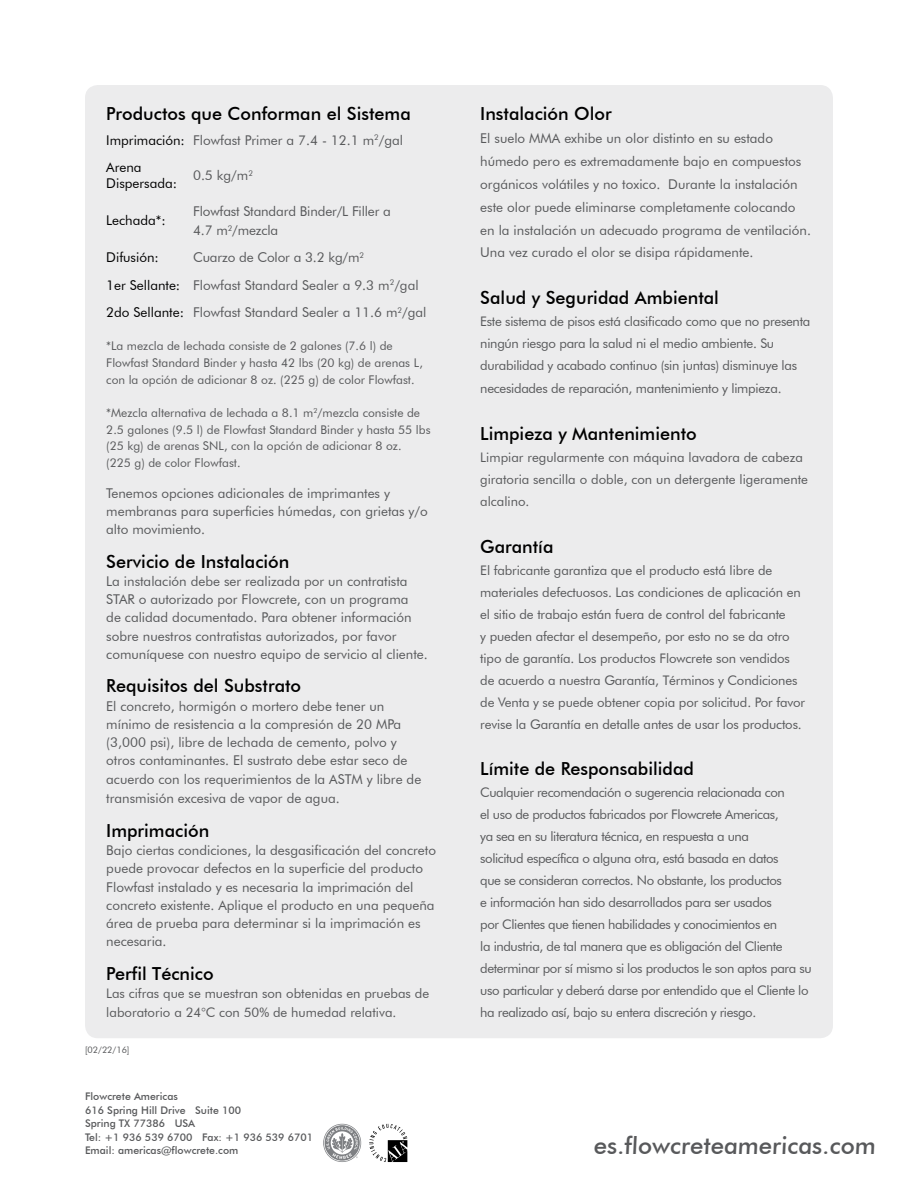
<style>
.page{position:relative;width:918px;height:1188px;background:#fff}
.page>*{position:absolute;margin:0;border:0;box-sizing:border-box;transform-origin:0 0}
.t1{font:500 24px "Futura BT";color:#58595b}
.t2{font:500 18px "Futura BT";color:#000}
.t3{font:13.5px/18.3px "Futura BT";color:#58595b}
.t4{font:13.5px "Futura BT";color:#000}
.t5{font:13.2px/22px "Futura BT";letter-spacing:-.02em;color:#58595b}
.t6{font:13.2px/22.5px "Futura BT";color:#58595b}
.t7{font:12px/16.8px "Futura BT";color:#58595b}
.t8{font:500 10.5px/13.5px "Futura BT";color:#58595b}
.t9{font:9px "Futura BT";color:#58595b}
.s1{color:#000}
</style>
<div class="page">
<div style="left:85px;top:85px;width:748px;height:953px;background:#ececed;border-radius:13px"></div>
<svg style="left:323px;top:1124px;width:38px;height:38px"></svg>
<svg style="left:369px;top:1124px;width:39px;height:39px"></svg>
<h2 class="t2" style="left:106px;top:103px;width:306px">Productos que Conforman el Sistema</h2>
<p class="t3" style="left:106px;top:126px;width:298px;line-height:27.3px"><span class="s1">Imprimación:</span> Flowfast Primer a 7.4 - 12.1 m<sup>2</sup>/gal<br><span class="s1">Arena</span></p>
<p class="t4" style="left:106px;top:175px;width:72px">Dispersada:</p>
<p class="t3" style="left:193px;top:166px;width:61px">0.5 kg/m<sup>2</sup></p>
<p class="t4" style="left:106px;top:212px;width:61px">Lechada*:</p>
<p class="t3" style="left:193px;top:201px;width:199px;line-height:19.5px">Flowfast Standard Binder/L Filler a<br>4.7 m<sup>2</sup>/mezcla</p>
<p class="t4" style="left:106px;top:249px;width:54px">Difusión:</p>
<p class="t3" style="left:106px;top:244px;width:322px;line-height:27.3px;text-indent:87px">Cuarzo de Color a 3.2 kg/m<sup>2<br></sup><span class="s1">1er Sellante:</span> Flowfast Standard Sealer a 9.3 m<sup>2</sup>/gal<br><span class="s1">2do Sellante:</span> Flowfast Standard Sealer a 11.6 m<sup>2</sup>/gal</p>
<p class="t7" style="left:106px;top:337px;width:318px">*La mezcla de lechada consiste de 2 galones (7.6 l) de<br>Flowfast Standard Binder y hasta 42 lbs (20 kg) de arenas L, con la opción de adicionar 8 oz. (225 g) de color Flowfast.</p>
<p class="t7" style="left:106px;top:404px;width:326px">*Mezcla alternativa de lechada a 8.1 m<sup>2</sup>/mezcla consiste de 2.5 galones (9.5 l) de Flowfast Standard Binder y hasta 55 lbs (25 kg) de arenas SNL, con la opción de adicionar 8 oz.<br>(225 g) de color Flowfast.</p>
<p class="t3" style="left:106px;top:484px;width:323px">Tenemos opciones adicionales de imprimantes y membranas para superficies húmedas, con grietas y/o alto movimiento.</p>
<h2 class="t2" style="left:106px;top:550px;width:185px">Servicio de Instalación</h2>
<p class="t3" style="left:106px;top:572px;width:323px">La instalación debe ser realizada por un contratista STAR o autorizado por Flowcrete, con un programa<br>de calidad documentado. Para obtener información sobre nuestros contratistas autorizados, por favor comuníquese con nuestro equipo de servicio al cliente.</p>
<h2 class="t2" style="left:106px;top:675px;width:196px">Requisitos del Substrato</h2>
<p class="t3" style="left:106px;top:697px;width:317px">El concreto, hormigón o mortero debe tener un mínimo de resistencia a la compresión de 20 MPa (3,000 psi), libre de lechada de cemento, polvo y otros contaminantes. El sustrato debe estar seco de acuerdo con los requerimientos de la ASTM y libre de</p>
<p class="t3" style="left:106px;top:789px;width:235px">transmisión excesiva de vapor de agua.</p>
<h2 class="t2" style="left:106px;top:820px;width:104px">Imprimación</h2>
<p class="t3" style="left:106px;top:841px;width:331px">Bajo ciertas condiciones, la desgasificación del concreto puede provocar defectos en la superficie del producto Flowfast instalado y es necesaria la imprimación del concreto existente. Aplique el producto en una pequeña área de prueba para determinar si la imprimación es necesaria.</p>
<h2 class="t2" style="left:106px;top:963px;width:109px">Perfil Técnico</h2>
<p class="t6" style="left:106px;top:984px;width:324px;line-height:19px">Las cifras que se muestran son obtenidas en pruebas de laboratorio a 24°C con 50% de humedad relativa.</p>
<p class="t9" style="left:85px;top:1045px;width:46px">[02/22/16]</p>
<p class="t8" style="left:85px;top:1089px;width:230px">Flowcrete Americas<br>616 Spring Hill Drive Suite 100<br>Spring TX 77386 USA<br>Tel: +1 936 539 6700 Fax: +1 936 539 6701<br>Email: americas@flowcrete.com</p>
<h2 class="t2" style="left:480px;top:103px;width:133px">Instalación Olor</h2>
<p class="t3" style="left:480px;top:127px;width:332px;line-height:23px">El suelo MMA exhibe un olor distinto en su estado húmedo pero es extremadamente bajo en compuestos orgánicos volátiles y no toxico. Durante la instalación este olor puede eliminarse completamente colocando en la instalación un adecuado programa de ventilación.<br>Una vez curado el olor se disipa rápidamente.</p>
<h2 class="t2" style="left:480px;top:287px;width:240px">Salud y Seguridad Ambiental</h2>
<p class="t5" style="left:480px;top:310px;width:332px">Este sistema de pisos está clasificado como que no presenta ningún riesgo para la salud ni el medio ambiente. Su durabilidad y acabado continuo (sin juntas) disminuye las necesidades de reparación, mantenimiento y limpieza.</p>
<h2 class="t2" style="left:480px;top:422px;width:218px">Limpieza y Mantenimiento</h2>
<p class="t6" style="left:480px;top:446px;width:329px">Limpiar regularmente con máquina lavadora de cabeza giratoria sencilla o doble, con un detergente ligeramente alcalino.</p>
<h2 class="t2" style="left:480px;top:536px;width:75px">Garantía</h2>
<p class="t5" style="left:480px;top:559px;width:327px">El fabricante garantiza que el producto está libre de materiales defectuosos. Las condiciones de aplicación en el sitio de trabajo están fuera de control del fabricante<br>y pueden afectar el desempeño, por esto no se da otro tipo de garantía. Los productos Flowcrete son vendidos de acuerdo a nuestra Garantía, Términos y Condiciones de Venta y se puede obtener copia por solicitud. Por favor revise la Garantía en detalle antes de usar los productos.</p>
<h2 class="t2" style="left:480px;top:758px;width:215px">Límite de Responsabilidad</h2>
<p class="t5" style="left:480px;top:781px;width:333px">Cualquier recomendación o sugerencia relacionada con<br>el uso de productos fabricados por Flowcrete Americas,<br>ya sea en su literatura técnica, en respuesta a una<br>solicitud específica o alguna otra, está basada en datos<br>que se consideran correctos. No obstante, los productos<br>e información han sido desarrollados para ser usados<br>por Clientes que tienen habilidades y conocimientos en<br>la industria, de tal manera que es obligación del Cliente determinar por sí mismo si los productos le son aptos para su uso particular y deberá darse por entendido que el Cliente lo ha realizado así, bajo su entera discreción y riesgo.</p>
<h1 class="t1" style="left:593px;top:1131px;width:285px">es.flowcreteamericas.com</h1>
</div>
